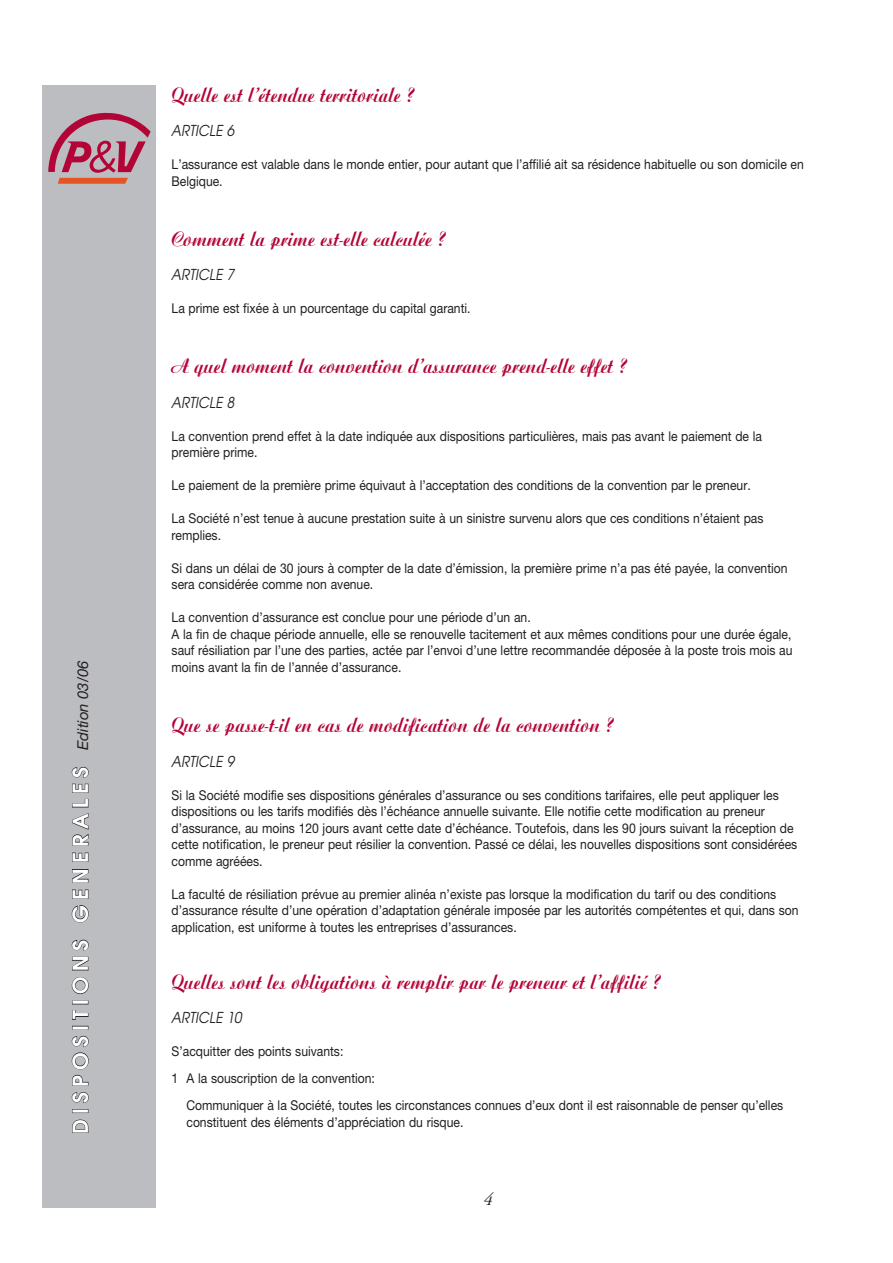
<style>
.page{position:relative;width:893px;height:1263px;background:#fff}
.page>*{position:absolute;margin:0;border:0;box-sizing:border-box;transform-origin:0 0}
.t1{font:22.5px "Aritus D Bold";color:#b30437;scale:.9 1}
.t2{font:700 21px "Te X Gyre Adventor";letter-spacing:.25em;color:#fff}
.t3{font:italic 18px "Adobe Garamond Pro";color:#231f20}
.t4{font:italic 15px "Te X Gyre Adventor";color:#231f20;scale:.9 1}
.t5{font:13.5px/16.5px "Helvetica Neue LT Std";color:#231f20;scale:.9 1}
.s1{font-family:"Helvetica Neue LT Std";font-weight:400;font-style:italic;font-size:15px;color:#231f20}
</style>
<div class="page">
<div style="left:43px;top:85px;width:113px;height:1123px;background:#bcbdc0"></div>
<svg style="left:72px;top:1119px;width:17px;height:14px"></svg>
<div style="left:72px;top:1109px;width:16px;height:4px;border:1px solid #231f20"></div>
<svg style="left:71px;top:1092px;width:18px;height:11px"></svg>
<svg style="left:71px;top:1036px;width:18px;height:50px"></svg>
<div style="left:72px;top:1026px;width:16px;height:3px;border:1px solid #231f20"></div>
<svg style="left:72px;top:1010px;width:17px;height:10px"></svg>
<svg style="left:71px;top:977px;width:18px;height:17px"></svg>
<svg style="left:71px;top:939px;width:18px;height:32px"></svg>
<svg style="left:71px;top:905px;width:18px;height:18px"></svg>
<svg style="left:72px;top:889px;width:17px;height:10px"></svg>
<svg style="left:72px;top:869px;width:17px;height:14px"></svg>
<svg style="left:72px;top:852px;width:17px;height:10px"></svg>
<svg style="left:72px;top:799px;width:17px;height:47px"></svg>
<svg style="left:71px;top:767px;width:18px;height:26px"></svg>
<svg style="left:49px;top:113px;width:102px;height:71px"></svg>
<h2 class="t2" style="left:62px;top:1134px;width:475px;rotate:-90deg">DISPOSITIONS GENERALES <span class="s1">Edition 03/06</span></h2>
<h1 class="t1" style="left:172px;top:81px;width:270px">Quelle est l’étendue territoriale ?</h1>
<p class="t4" style="left:172px;top:119px;width:72px">ARTICLE 6</p>
<p class="t5" style="left:172px;top:156px;width:704px">L’assurance est valable dans le monde entier, pour autant que l’affilié ait sa résidence habituelle ou son domicile en<br>Belgique.</p>
<h1 class="t1" style="left:172px;top:225px;width:305px">Comment la prime est-elle calculée ?</h1>
<p class="t4" style="left:172px;top:263px;width:72px">ARTICLE 7</p>
<p class="t5" style="left:172px;top:300px;width:334px">La prime est fixée à un pourcentage du capital garanti.</p>
<h1 class="t1" style="left:172px;top:353px;width:507px">A quel moment la convention d’assurance prend-elle effet ?</h1>
<p class="t4" style="left:172px;top:391px;width:72px">ARTICLE 8</p>
<p class="t5" style="left:172px;top:428px;width:658px">La convention prend effet à la date indiquée aux dispositions particulières, mais pas avant le paiement de la première prime.</p>
<p class="t5" style="left:172px;top:477px;width:645px">Le paiement de la première prime équivaut à l’acceptation des conditions de la convention par le preneur.</p>
<p class="t5" style="left:172px;top:510px;width:659px">La Société n’est tenue à aucune prestation suite à un sinistre survenu alors que ces conditions n’étaient pas remplies.</p>
<p class="t5" style="left:172px;top:560px;width:686px">Si dans un délai de 30 jours à compter de la date d’émission, la première prime n’a pas été payée, la convention sera considérée comme non avenue.</p>
<p class="t5" style="left:172px;top:609px;width:691px">La convention d’assurance est conclue pour une période d’un an.<br>A la fin de chaque période annuelle, elle se renouvelle tacitement et aux mêmes conditions pour une durée égale, sauf résiliation par l’une des parties, actée par l’envoi d’une lettre recommandée déposée à la poste trois mois au moins avant la fin de l’année d’assurance.</p>
<h1 class="t1" style="left:172px;top:711px;width:492px">Que se passe-t-il en cas de modification de la convention ?</h1>
<p class="t4" style="left:172px;top:749px;width:72px">ARTICLE 9</p>
<p class="t5" style="left:172px;top:786px;width:697px">Si la Société modifie ses dispositions générales d’assurance ou ses conditions tarifaires, elle peut appliquer les dispositions ou les tarifs modifiés dès l’échéance annuelle suivante. Elle notifie cette modification au preneur d’assurance, au moins 120 jours avant cette date d’échéance. Toutefois, dans les 90 jours suivant la réception de cette notification, le preneur peut résilier la convention. Passé ce délai, les nouvelles dispositions sont considérées comme agréées.</p>
<p class="t5" style="left:172px;top:885px;width:698px">La faculté de résiliation prévue au premier alinéa n’existe pas lorsque la modification du tarif ou des conditions d’assurance résulte d’une opération d’adaptation générale imposée par les autorités compétentes et qui, dans son application, est uniforme à toutes les entreprises d’assurances.</p>
<h1 class="t1" style="left:172px;top:968px;width:544px">Quelles sont les obligations à remplir par le preneur et l’affilié ?</h1>
<p class="t4" style="left:172px;top:1006px;width:80px">ARTICLE 10</p>
<p class="t5" style="left:172px;top:1043px;width:192px">S’acquitter des points suivants:</p>
<p class="t5" style="left:172px;top:1070px;width:227px">1 A la souscription de la convention:</p>
<p class="t5" style="left:186px;top:1097px;width:665px">Communiquer à la Société, toutes les circonstances connues d’eux dont il est raisonnable de penser qu’elles</p>
<p class="t5" style="left:186px;top:1113px;width:309px">constituent des éléments d’appréciation du risque.</p>
<h3 class="t3" style="left:483px;top:1189px;width:10px">4</h3>
</div>
